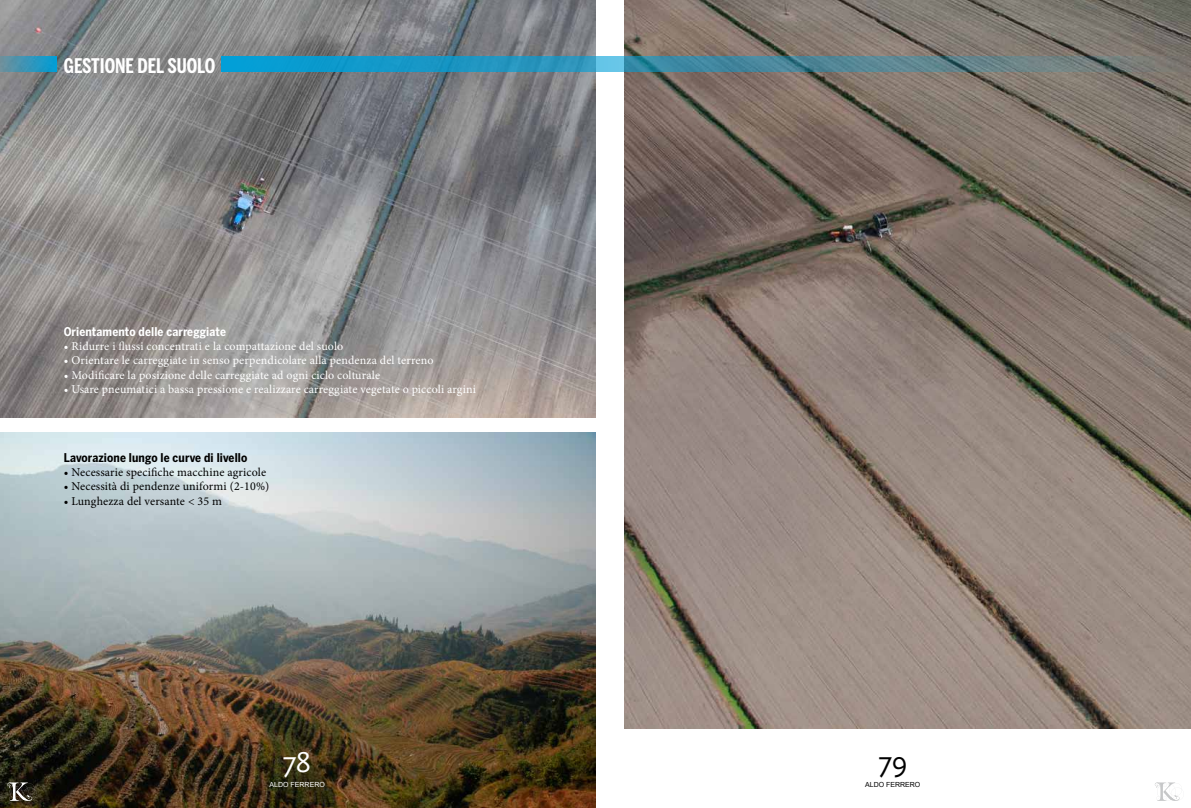
<style>
.page{position:relative;width:1191px;height:808px;background:#fff}
.page>*{position:absolute;margin:0;border:0;box-sizing:border-box;transform-origin:0 0}
.t1{font:30px "Aquazur";color:#fff}
.t2{font:30px "Aquazur";color:#000}
.t3{font:700 20px "Benton Sans Comp";color:#fff}
.t4{font:12px "Minion Pro";letter-spacing:.01em;color:#fff}
.t5{font:12px "Minion Pro";letter-spacing:.01em;color:#000}
.t6{font:700 12px "Benton Sans Cond";letter-spacing:.01em;color:#000}
.t7{font:700 12px "Benton Sans Cond";letter-spacing:.01em;color:#fff}
.t8{font:7px "Arial";color:#fff}
.t9{font:7px "Arial";color:#000}
</style>
<div class="page">
<img style="left:624px;top:0;width:567px;height:729px">
<img style="left:0;top:433px;width:595px;height:375px">
<svg style="left:7px;top:782px;width:29px;height:19px"></svg>
<svg style="left:1155px;top:782px;width:25px;height:19px"></svg>
<img style="left:0;top:0;width:595px;height:418px">
<svg style="left:221px;top:57px;width:970px;height:15px;background:#408ca5"></svg>
<svg style="left:0;top:57px;width:57px;height:15px"></svg>
<h2 class="t3" style="left:64px;top:54px;width:153px">GESTIONE DEL SUOLO</h2>
<p class="t7" style="left:64px;top:324px;width:164px">Orientamento delle carreggiate</p>
<p class="t4" style="left:64px;top:338px;width:281px">• Ridurre i flussi concentrati e la compattazione del suolo</p>
<p class="t4" style="left:64px;top:352px;width:371px">• Orientare le carreggiate in senso perpendicolare alla pendenza del terreno</p>
<p class="t4" style="left:64px;top:367px;width:318px">• Modificare la posizione delle carreggiate ad ogni ciclo colturale</p>
<p class="t4" style="left:64px;top:381px;width:413px">• Usare pneumatici a bassa pressione e realizzare carreggiate vegetate o piccoli argini</p>
<p class="t6" style="left:64px;top:450px;width:185px">Lavorazione lungo le curve di livello</p>
<p class="t5" style="left:64px;top:464px;width:204px">• Necessarie specifiche macchine agricole</p>
<p class="t5" style="left:64px;top:479px;width:207px">• Necessità di pendenze uniformi (2-10%)</p>
<p class="t5" style="left:64px;top:493px;width:160px">• Lunghezza del versante &lt; 35 m</p>
<h1 class="t1" style="left:283px;top:746px;width:29px">78</h1>
<p class="t8" style="left:270px;top:780px;width:57px">ALDO FERRERO</p>
<h1 class="t2" style="left:878px;top:746px;width:30px">79</h1>
<p class="t9" style="left:865px;top:780px;width:57px">ALDO FERRERO</p>
</div>
